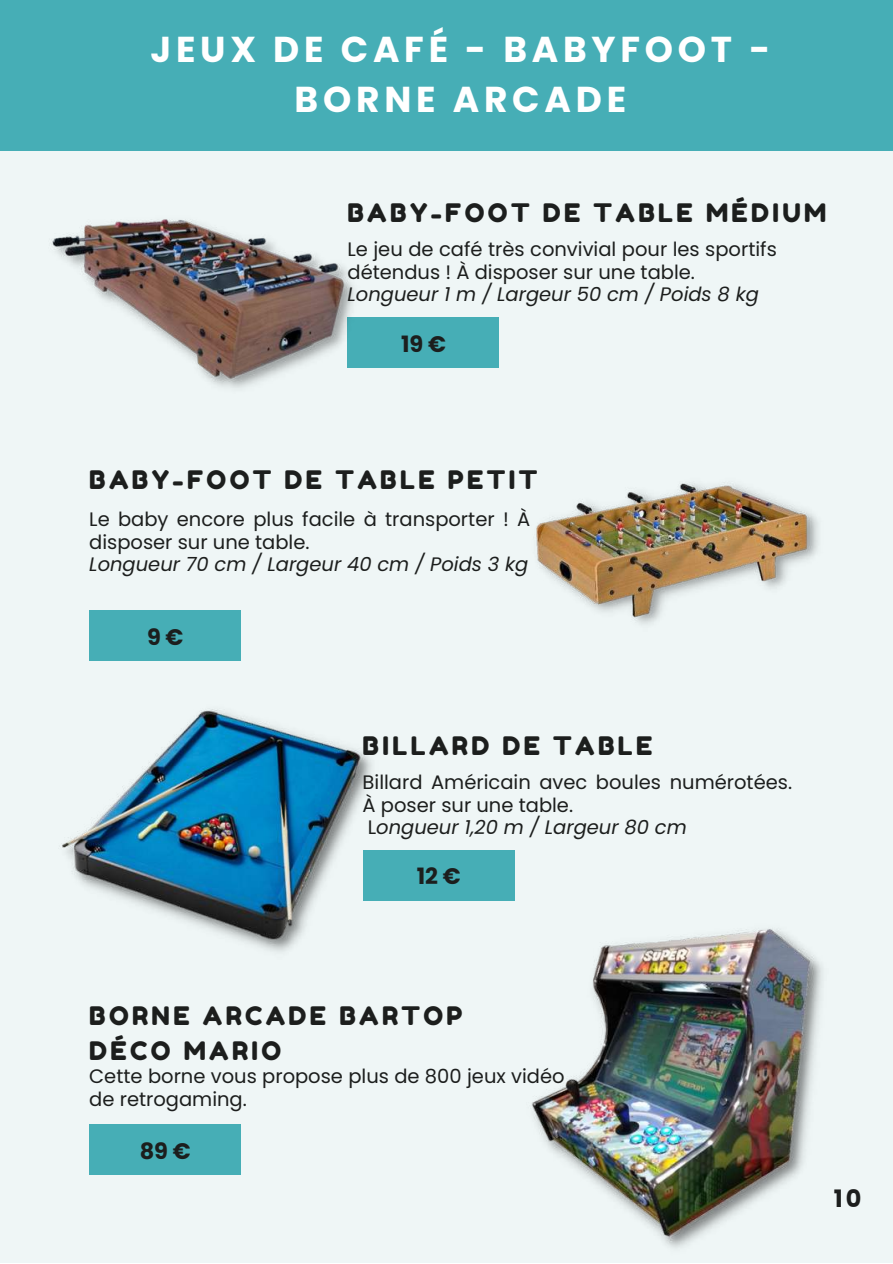
<style>
.page{position:relative;width:893px;height:1264px;background:#fff}
.page>*{position:absolute;margin:0;border:0;box-sizing:border-box;transform-origin:0 0}
.t1{font:700 36px/49.5px "Poppins";letter-spacing:.13em;color:#fff;text-align:center}
.t2{font:25.5px/34.8px "Fredoka One";letter-spacing:.13em;color:#1c1e1d}
.t3{font:700 24px "Poppins";color:#1c1e1d}
.t4{font:700 22.5px "Poppins";color:#1c1e1d}
.t5{font:19.5px/22.5px "Poppins";color:#1c1e1d}
.t6{font:italic 19.5px "Poppins";color:#1c1e1d}
.s1{font-style:italic}
</style>
<div class="page">
<div style="left:0;top:0;width:892px;height:1262px;background:#eff6f6"></div>
<div style="left:347px;top:318px;width:152px;height:50px;background:#46aeb6"></div>
<div style="left:89px;top:610px;width:152px;height:50px;background:#46aeb6"></div>
<div style="left:0;top:0;width:892px;height:151px;background:#46aeb6"></div>
<div style="left:362px;top:850px;width:152px;height:50px;background:#46aeb6"></div>
<div style="left:89px;top:1124px;width:152px;height:50px;background:#46aeb6"></div>
<img style="left:536px;top:482px;width:282px;height:142px">
<img style="left:51px;top:219px;width:310px;height:169px">
<img style="left:62px;top:709px;width:317px;height:243px">
<img style="left:531px;top:929px;width:291px;height:319px">
<h1 class="t1" style="left:150px;top:25px;width:621px">JEUX DE CAFÉ - BABYFOOT -<br>BORNE ARCADE</h1>
<h2 class="t2" style="left:347px;top:195px;width:480px">BABY-FOOT DE TABLE MÉDIUM</h2>
<p class="t5" style="left:347px;top:238px;width:431px">Le jeu de café très convivial pour les sportifs détendus ! À disposer sur une table.</p>
<p class="t6" style="left:347px;top:281px;width:413px">Longueur 1 m / Largeur 50 cm / Poids 8 kg</p>
<p class="t4" style="left:401px;top:328px;width:46px">19€</p>
<h2 class="t2" style="left:89px;top:462px;width:449px">BABY-FOOT DE TABLE PETIT</h2>
<p class="t5" style="left:89px;top:508px;width:442px">Le baby encore plus facile à transporter ! À disposer sur une table.</p>
<p class="t6" style="left:89px;top:551px;width:440px">Longueur 70 cm / Largeur 40 cm / Poids 3 kg</p>
<p class="t4" style="left:147px;top:621px;width:38px">9€</p>
<h2 class="t2" style="left:362px;top:728px;width:291px">BILLARD DE TABLE</h2>
<p class="t5" style="left:362px;top:771px;width:431px">Billard Américain avec boules numérotées.<br>À poser sur une table.<br>L<span class="s1">ongueur 1,20 m / Largeur 80 cm</span></p>
<p class="t4" style="left:416px;top:860px;width:45px">12€</p>
<h2 class="t2" style="left:89px;top:998px;width:375px">BORNE ARCADE BARTOP<br>DÉCO MARIO</h2>
<p class="t5" style="left:89px;top:1065px;width:477px">Cette borne vous propose plus de 800 jeux vidéo de retrogaming.</p>
<p class="t4" style="left:140px;top:1135px;width:53px">89€</p>
<p class="t3" style="left:833px;top:1181px;width:29px">10</p>
</div>
